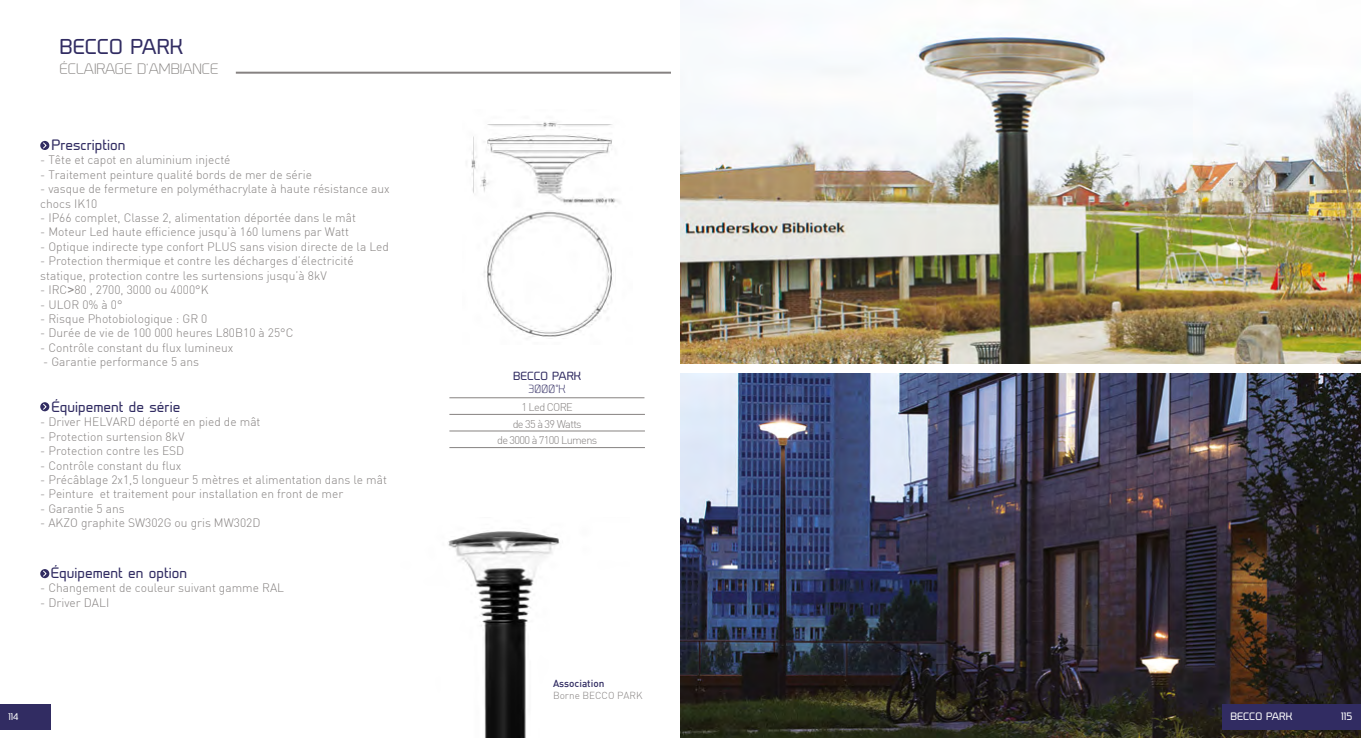
<style>
.page{position:relative;width:1361px;height:738px;background:#fff}
.page>*{position:absolute;margin:0;border:0;box-sizing:border-box;transform-origin:0 0}
.t1{font:20px "Prime";color:#312c62}
.t2{font:14px "Prime";color:#312c62}
.t3{font:300 14px "Prime";color:#878482}
.t4{font:300 12px/14.4px "DIN";color:#868281}
.t5{font:300 11px "DIN";letter-spacing:-.06em;color:#868281}
.t6{font:11px "Prime";color:#312c62}
.t7{font:300 11px "Prime";color:#312c62}
.t8{font:300 10px "DIN";color:#868281}
.t9{font:10px "Prime";color:#fff}
.t10{font:500 10px "DIN";color:#312c62}
.t11{font:9px "Prime";color:#fff}
.s1{font-family:"Arial";font-weight:400}
</style>
<div class="page">
<div style="left:0;top:703px;width:51px;height:26px;background:#312c62"></div>
<hr style="left:236px;top:72px;width:444px;height:2px;background:#868281">
<svg style="left:40px;top:141px;width:9px;height:9px"></svg>
<svg style="left:42px;top:142px;width:5px;height:7px"></svg>
<svg style="left:40px;top:402px;width:9px;height:9px"></svg>
<svg style="left:42px;top:403px;width:5px;height:7px"></svg>
<svg style="left:40px;top:568px;width:9px;height:9px"></svg>
<svg style="left:42px;top:569px;width:5px;height:7px"></svg>
<hr style="left:449px;top:430px;width:196px;height:1px;background:#868281">
<hr style="left:449px;top:413px;width:196px;height:1px;background:#868281">
<hr style="left:449px;top:397px;width:195px;height:1px;background:#868281">
<hr style="left:449px;top:447px;width:196px;height:1px;background:#868281">
<img style="left:471px;top:121px;width:149px;height:216px">
<img style="left:448px;top:531px;width:112px;height:206px">
<div style="left:671px;top:65px;width:298px;height:72px;background:#fff"></div>
<img style="left:680px;top:373px;width:681px;height:364px">
<div style="left:1222px;top:703px;width:139px;height:26px;background:#312c62"></div>
<img style="left:680px;top:34px;width:681px;height:329px">
<h1 class="t1" style="left:60px;top:34px;width:125px">BECCO PARK</h1>
<p class="t3" style="left:60px;top:61px;width:160px">ÉCLAIRAGE D’AMBIANCE</p>
<p class="t2" style="left:52px;top:136px;width:75px">Prescription</p>
<p class="t4" style="left:40px;top:152px;width:192px">- Tête et capot en aluminium injecté</p>
<p class="t4" style="left:40px;top:167px;width:273px">- Traitement peinture qualité bords de mer de série</p>
<p class="t4" style="left:40px;top:181px;width:351px">- vasque de fermeture en polyméthacrylate à haute résistance aux chocs IK10</p>
<p class="t4" style="left:40px;top:210px;width:317px">- IP66 complet, Classe 2, alimentation déportée dans le mât</p>
<p class="t4" style="left:40px;top:224px;width:310px">- Moteur Led haute efficience jusqu’à 160 lumens par Watt</p>
<p class="t4" style="left:40px;top:239px;width:350px">- Optique indirecte type confort PLUS sans vision directe de la Led</p>
<p class="t4" style="left:40px;top:253px;width:315px">- Protection thermique et contre les décharges d’électricité statique, protection contre les surtensions jusqu’à 8kV</p>
<p class="t4" style="left:40px;top:282px;width:170px">- IRC<span class="s1">&gt;</span>80 , 2700, 3000 ou 4000°K</p>
<p class="t4" style="left:40px;top:296px;width:84px">- ULOR 0% à 0°</p>
<p class="t4" style="left:40px;top:311px;width:169px">- Risque Photobiologique : GR 0</p>
<p class="t4" style="left:40px;top:325px;width:255px">- Durée de vie de 100 000 heures L80B10 à 25°C</p>
<p class="t4" style="left:40px;top:340px;width:195px">- Contrôle constant du flux lumineux</p>
<p class="t4" style="left:43px;top:354px;width:157px">- Garantie performance 5 ans</p>
<p class="t2" style="left:52px;top:398px;width:130px">Équipement de série</p>
<p class="t4" style="left:40px;top:414px;width:222px">- Driver HELVARD déporté en pied de mât</p>
<p class="t4" style="left:40px;top:428px;width:146px">- Protection surtension 8kV</p>
<p class="t4" style="left:40px;top:443px;width:146px">- Protection contre les ESD</p>
<p class="t4" style="left:40px;top:457px;width:143px">- Contrôle constant du flux</p>
<p class="t4" style="left:40px;top:472px;width:348px">- Précâblage 2x1,5 longueur 5 mètres et alimentation dans le mât</p>
<p class="t4" style="left:40px;top:486px;width:304px">- Peinture et traitement pour installation en front de mer</p>
<p class="t4" style="left:40px;top:500px;width:86px">- Garantie 5 ans</p>
<p class="t4" style="left:40px;top:515px;width:222px">- AKZO graphite SW302G ou gris MW302D</p>
<p class="t2" style="left:51px;top:563px;width:138px">Équipement en option</p>
<p class="t4" style="left:40px;top:580px;width:245px">- Changement de couleur suivant gamme RAL</p>
<p class="t4" style="left:40px;top:594px;width:71px">- Driver DALI</p>
<p class="t11" style="left:9px;top:710px;width:12px">114</p>
<p class="t6" style="left:513px;top:368px;width:69px">BECCO PARK</p>
<p class="t7" style="left:528px;top:382px;width:39px">3000°K</p>
<p class="t5" style="left:521px;top:400px;width:53px">1 Led CORE</p>
<p class="t5" style="left:497px;top:433px;width:102px">de 3000 à 7100 Lumens</p>
<p class="t5" style="left:513px;top:416px;width:71px">de 35 à 39 Watts</p>
<p class="t10" style="left:553px;top:676px;width:53px">Association</p>
<p class="t8" style="left:553px;top:688px;width:91px">Borne BECCO PARK</p>
<p class="t9" style="left:1230px;top:710px;width:63px">BECCO PARK</p>
<p class="t9" style="left:1341px;top:710px;width:13px">115</p>
</div>
